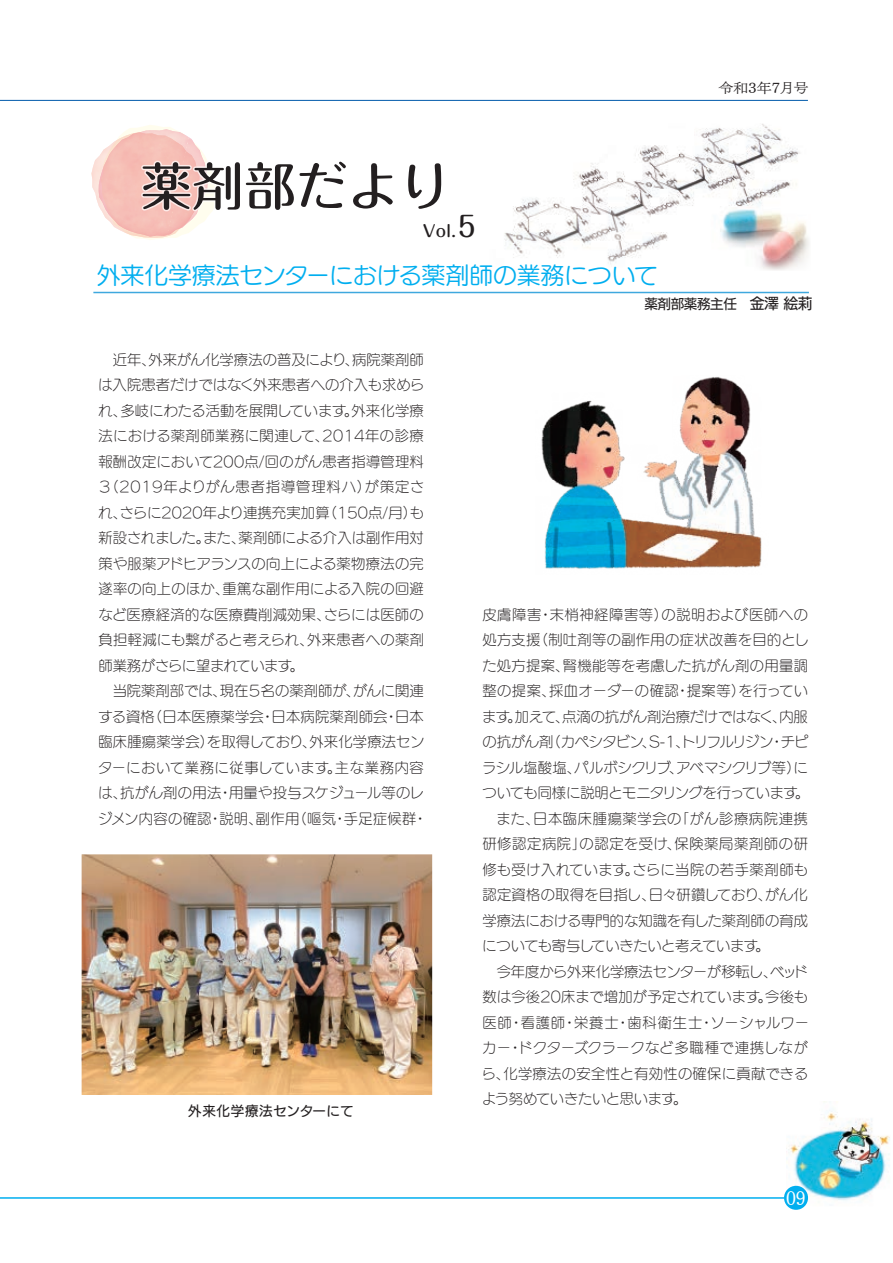
<style>
.page{position:relative;width:893px;height:1263px;background:#fff}
.page>*{position:absolute;margin:0;border:0;box-sizing:border-box;transform-origin:0 0}
.t1{font:500 51.6px "Maru Fo Pro";color:#231f20}
.t2{font:23.4px "UD Marugo Large Pro M";letter-spacing:-.005em;color:#00aeef}
.t3{font:18px "UD Mincho Pro L";color:#fff}
.t4{font:500 16.2px "Maru Fo Pro";color:#231f20;scale:1.08 1}
.t5{font:14.25px/25.5px "UD Marugo Large Pro L";letter-spacing:.015em;color:#231f20;text-align:justify}
.t6{font:14.25px "UD Marugo Large Pro L";letter-spacing:.045em;color:#231f20}
.t7{font:14.25px "UD Marugo Large Pro L";letter-spacing:-.02em;color:#231f20}
.t8{font:14.25px "UD Marugo Large Pro L";letter-spacing:-.04em;color:#231f20}
.t9{font:14.25px "UD Marugo Large Pro L";letter-spacing:-.03em;color:#231f20}
.t10{font:14.25px "UD Marugo Large Pro L";letter-spacing:.035em;color:#231f20}
.t11{font:14.25px "UD Marugo Large Pro L";letter-spacing:-.025em;color:#231f20}
.t12{font:14.25px "UD Marugo Large Pro L";letter-spacing:.06em;color:#231f20}
.t13{font:14.25px "UD Marugo Large Pro L";letter-spacing:.04em;color:#231f20}
.t14{font:13.5px "UD Kakugo Large Pro M";letter-spacing:-.025em;color:#231f20}
.t15{font:13.5px "UD Kakugo Large Pro M";letter-spacing:.045em;color:#231f20}
.t16{font:13.5px "UD Mincho Pro L";color:#231f20;scale:1.11 1}
.s1{font-size:28.2px}
.s2{font-size:14.85px}
</style>
<div class="page">
<img style="left:786px;top:1101px;width:104px;height:107px">
<div style="left:784px;top:1186px;width:24px;height:24px;background:#00aeef;border-radius:50%"></div>
<hr style="left:0;top:1197px;width:784px;height:2px;background:#00aeef">
<img style="left:504px;top:124px;width:305px;height:146px">
<hr style="left:93px;top:292px;width:716px;height:1px;background:#3fa8de">
<svg style="left:92px;top:125px;width:123px;height:115px"></svg>
<img style="left:82px;top:854px;width:350px;height:241px">
<img style="left:541px;top:377px;width:221px;height:192px">
<hr style="left:0;top:100px;width:808px;height:1px;background:#015aaa">
<h1 class="t1" style="left:141px;top:145px;width:311px">薬剤部だより</h1>
<p class="t4" style="left:423px;top:218px;width:51px">Vol.<span class="s1">5</span></p>
<h2 class="t2" style="left:97px;top:255px;width:563px">外来化学療法センターにおける薬剤師の業務について</h2>
<p class="t16" style="left:719px;top:78px;width:82px">令和3年7月号</p>
<p class="t5" style="left:97px;top:345px;width:328px;text-indent:15px">近年、外来がん化学療法の普及により、病院薬剤師は入院患者だけではなく外来患者への介入も求められ、多岐にわたる活動を展開しています。外来化学療法における薬剤師業務に関連して、2014年の診療報酬改定において200点/回のがん患者指導管理料３（2019年よりがん患者指導管理料ハ）が策定され、さらに2020年より連携充実加算（150点/月）も新設されました。また、薬剤師による介入は副作用対策や服薬アドヒアランスの向上による薬物療法の完遂率の向上のほか、重篤な副作用による入院の回避など医療経済的な医療費削減効果、さらには医師の負担軽減にも繋がると考えられ、外来患者への薬剤師業務がさらに望まれています。</p>
<p class="t5" style="left:98px;top:677px;width:331px;text-align:left;text-indent:15px">当院薬剤部では、現在５名の薬剤師が、がんに関連する資格（日本医療薬学会・日本病院薬剤師会・日本臨床腫瘍薬学会）を取得しており、外来化学療法センターにおいて業務に従事しています。主な業務内容は、抗がん剤の用法・用量や投与スケジュール等のレジメン内容の確認・説明、副作用（嘔気・手足症候群・</p>
<p class="t15" style="left:188px;top:1099px;width:167px">外来化学療法センターにて</p>
<p class="t14" style="left:644px;top:293px;width:170px">薬剤部薬務主任　<span class="s2">金澤 絵莉</span></p>
<p class="t6" style="left:482px;top:602px;width:327px">皮膚障害・末梢神経障害等）の説明および医師への</p>
<p class="t5" style="left:482px;top:626px;width:328px">処方支援（制吐剤等の副作用の症状改善を目的とし</p>
<p class="t5" style="left:482px;top:651px;width:327px">た処方提案、腎機能等を考慮した抗がん剤の用量調</p>
<p class="t10" style="left:482px;top:678px;width:327px">整の提案、採血オーダーの確認・提案等）を行ってい</p>
<p class="t5" style="left:482px;top:702px;width:327px">ます。加えて、点滴の抗がん剤治療だけではなく、内服</p>
<p class="t8" style="left:482px;top:729px;width:328px">の抗がん剤（カペシタビン、S-1、トリフルリジン・チピ</p>
<p class="t9" style="left:482px;top:755px;width:327px">ラシル塩酸塩、パルボシクリブ、アベマシクリブ等）に</p>
<p class="t11" style="left:482px;top:780px;width:329px">ついても同様に説明とモニタリングを行っています。</p>
<p class="t6" style="left:496px;top:806px;width:313px">また、日本臨床腫瘍薬学会の「がん診療病院連携</p>
<p class="t6" style="left:482px;top:831px;width:327px">研修認定病院」の認定を受け、保険薬局薬剤師の研</p>
<p class="t13" style="left:482px;top:857px;width:327px">修も受け入れています。さらに当院の若手薬剤師も</p>
<p class="t5" style="left:482px;top:881px;width:327px">認定資格の取得を目指し、日々研鑽しており、がん化</p>
<p class="t5" style="left:482px;top:906px;width:327px">学療法における専門的な知識を有した薬剤師の育成</p>
<p class="t7" style="left:482px;top:933px;width:289px">についても寄与していきたいと考えています。</p>
<p class="t5" style="left:497px;top:957px;width:313px">今年度から外来化学療法センターが移転し、ベッド</p>
<p class="t5" style="left:482px;top:983px;width:327px">数は今後20床まで増加が予定されています。今後も</p>
<p class="t12" style="left:482px;top:1010px;width:328px">医師・看護師・栄養士・歯科衛生士・ソーシャルワー</p>
<p class="t5" style="left:482px;top:1034px;width:327px">カー・ドクターズクラークなど多職種で連携しなが</p>
<p class="t5" style="left:482px;top:1059px;width:328px">ら、化学療法の安全性と有効性の確保に貢献できる</p>
<p class="t7" style="left:482px;top:1086px;width:207px">よう努めていきたいと思います。</p>
<p class="t3" style="left:786px;top:1184px;width:21px">09</p>
</div>
